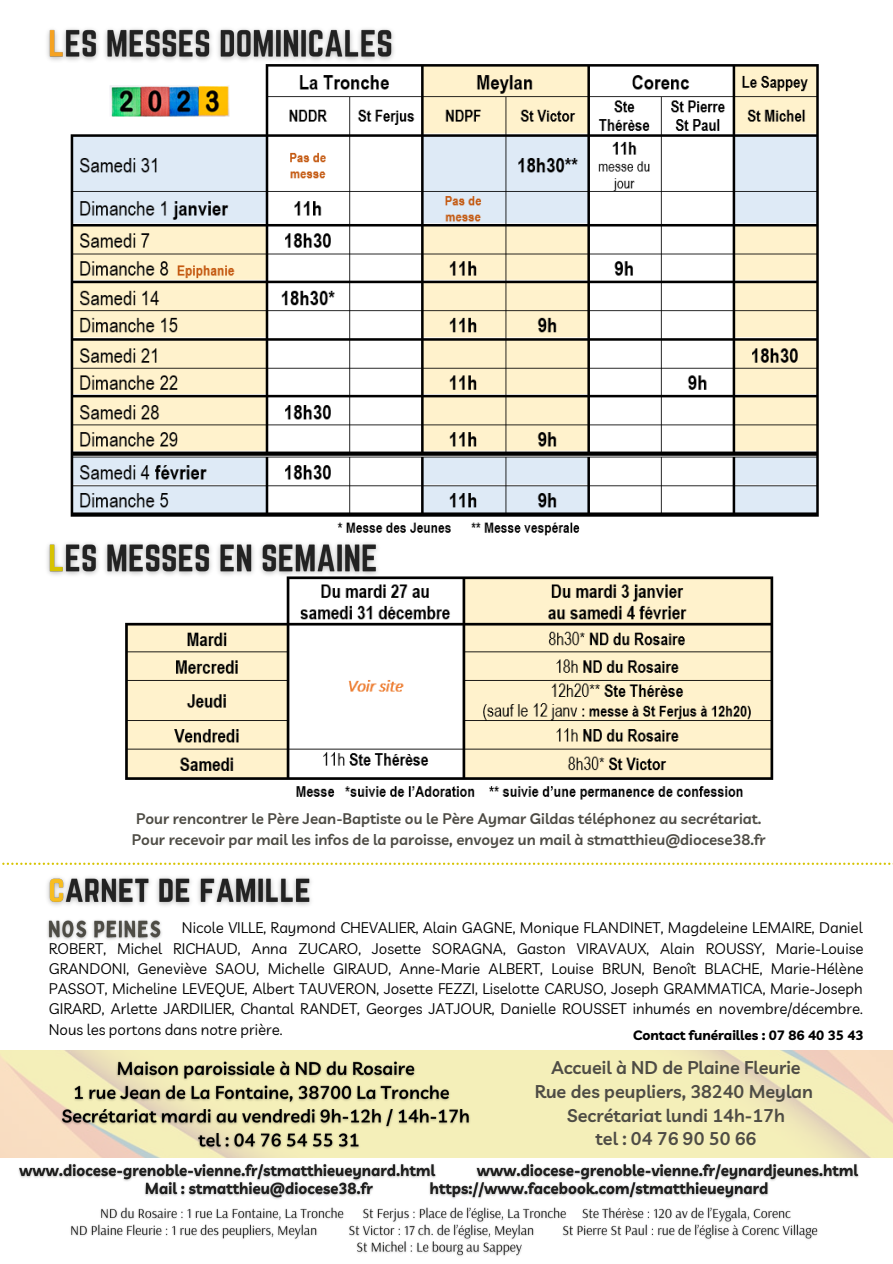
<style>
.page{position:relative;width:893px;height:1264px;background:#fff}
.page>*{position:absolute;margin:0;border:0;box-sizing:border-box;transform-origin:0 0}
.t1{font:600 18px/23.5px "Livvic";color:#4e4c45;text-align:center}
.t2{font:15px/20.2px "Livvic";color:#000;text-align:justify}
.t3{font:600 15px/20.5px "Livvic";color:#4e4c45}
.t4{font:700 13.5px "Livvic";color:#000}
</style>
<div class="page">
<svg style="left:2px;top:862px;width:889px;height:2px"></svg>
<img style="left:70px;top:64px;width:749px;height:472px">
<img style="left:125px;top:576px;width:649px;height:224px">
<img style="left:47px;top:530px;width:339px;height:59px">
<img style="left:58px;top:1052px;width:416px;height:104px">
<img style="left:47px;top:29px;width:355px;height:46px">
<img style="left:144px;top:1185px;width:625px;height:14px">
<img style="left:14px;top:1157px;width:864px;height:28px">
<img style="left:47px;top:920px;width:115px;height:20px">
<img style="left:40px;top:862px;width:280px;height:44px">
<img style="left:70px;top:1207px;width:748px;height:50px">
<p class="t3" style="left:132px;top:808px;width:635px">Pour rencontrer le Père Jean-Baptiste ou le Père Aymar Gildas téléphonez au secrétariat.<br>Pour recevoir par mail les infos de la paroisse, envoyez un mail à stmatthieu@diocese38.fr</p>
<p class="t2" style="left:49px;top:917px;width:816px;text-indent:133px">Nicole VILLE, Raymond CHEVALIER, Alain GAGNE, Monique FLANDINET, Magdeleine LEMAIRE, Daniel ROBERT, Michel RICHAUD, Anna ZUCARO, Josette SORAGNA, Gaston VIRAVAUX, Alain ROUSSY, Marie-Louise GRANDONI, Geneviève SAOU, Michelle GIRAUD, Anne-Marie ALBERT, Louise BRUN, Benoît BLACHE, Marie-Hélène PASSOT, Micheline LEVEQUE, Albert TAUVERON, Josette FEZZI, Liselotte CARUSO, Joseph GRAMMATICA, Marie-Joseph GIRARD, Arlette JARDILIER, Chantal RANDET, Georges JATJOUR, Danielle ROUSSET inhumés en novembre/décembre.<br>Nous les portons dans notre prière.</p>
<p class="t1" style="left:534px;top:1055px;width:280px">Accueil à ND de Plaine Fleurie<br>Rue des peupliers, 38240 Meylan<br>Secrétariat lundi 14h-17h<br>tel : 04 76 90 50 66</p>
<p class="t4" style="left:633px;top:1026px;width:232px">Contact funérailles : 07 86 40 35 43</p>
</div>
